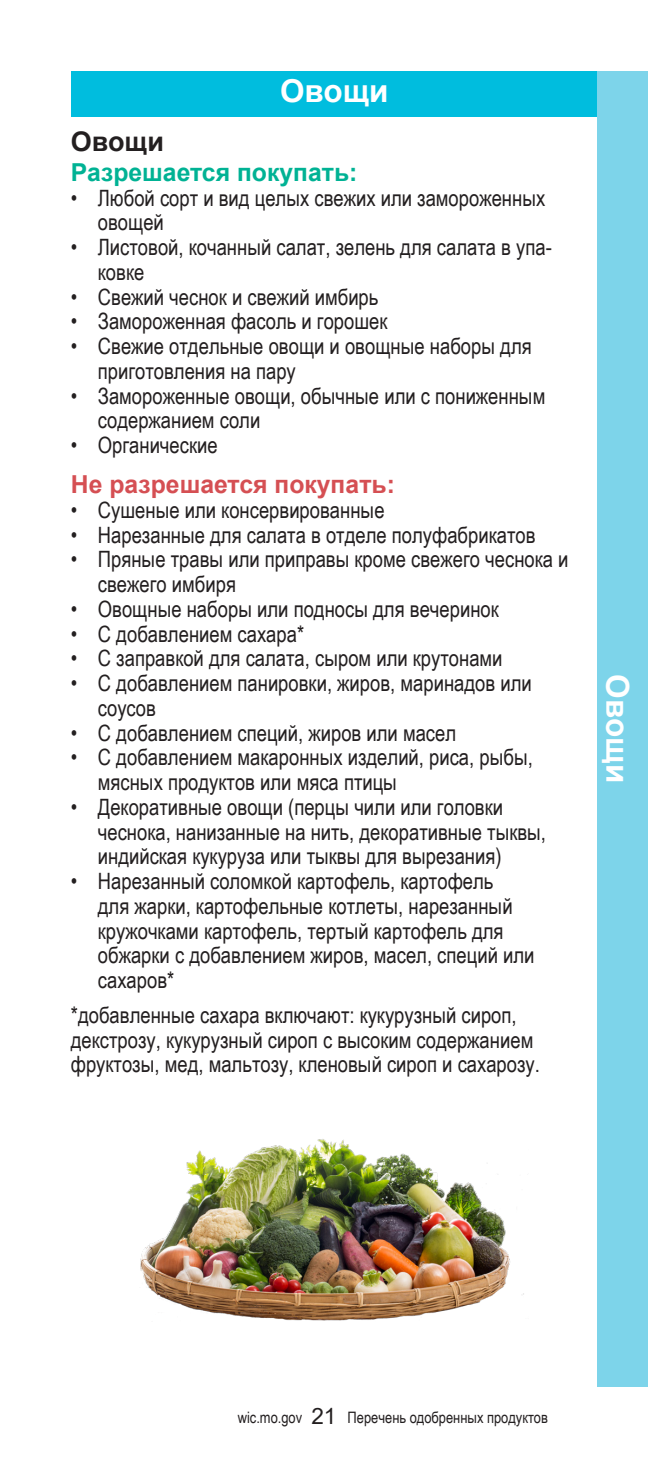
<style>
.page{position:relative;width:648px;height:1458px;background:#fff}
.page>*{position:absolute;margin:0;border:0;box-sizing:border-box;transform-origin:0 0}
.t1{font:700 31.5px "Arial";color:#fff}
.t2{font:700 27px "Arial";color:#231f20}
.t3{font:700 24.75px "Arial";color:#d54f53}
.t4{font:700 24.75px "Arial";color:#00b294}
.t5{font:22.5px/24.8px "Arial Narrow";color:#231f20}
.t6{font:15.75px "Arial Narrow";color:#231f20}
.s1{font-family:"Arial";font-size:22.5px}
</style>
<div class="page">
<div style="left:71px;top:71px;width:527px;height:46px;background:#00bdde"></div>
<div style="left:598px;top:71px;width:50px;height:1316px;background:#7dd4ea"></div>
<img style="left:140px;top:1139px;width:384px;height:182px">
<p class="t1" style="left:280px;top:68px;width:110px">Овощи</p>
<p class="t2" style="left:71px;top:123px;width:95px">Овощи</p>
<p class="t4" style="left:71px;top:155px;width:288px">Разрешается покупать:</p>
<p class="t5" style="left:98px;top:185px;width:449px;text-indent:-27px">• Любой сорт и вид целых свежих или замороженных овощей</p>
<p class="t5" style="left:98px;top:234px;width:456px;text-indent:-27px">• Листовой, кочанный салат, зелень для салата в упа&shy;ковке</p>
<p class="t5" style="left:71px;top:284px;width:309px">• Свежий чеснок и свежий имбирь</p>
<p class="t5" style="left:71px;top:308px;width:318px">• Замороженная фасоль и горошек</p>
<p class="t5" style="left:98px;top:333px;width:435px;text-indent:-27px">• Свежие отдельные овощи и овощные наборы для приготовления на пару</p>
<p class="t5" style="left:98px;top:383px;width:449px;text-indent:-27px">• Замороженные овощи, обычные или с пониженным содержанием соли</p>
<p class="t5" style="left:71px;top:432px;width:148px">• Органические</p>
<p class="t3" style="left:71px;top:467px;width:326px">Не разрешается покупать:</p>
<p class="t5" style="left:71px;top:497px;width:315px">• Сушеные или консервированные</p>
<p class="t5" style="left:71px;top:521px;width:466px">• Нарезанные для салата в отделе полуфабрикатов</p>
<p class="t5" style="left:98px;top:546px;width:472px;text-indent:-27px">• Пряные травы или приправы кроме свежего чеснока и свежего имбиря</p>
<p class="t5" style="left:71px;top:596px;width:429px">• Овощные наборы или подносы для вечеринок</p>
<p class="t5" style="left:71px;top:620px;width:235px">• С добавлением сахара*</p>
<p class="t5" style="left:71px;top:645px;width:433px">• С заправкой для салата, сыром или крутонами</p>
<p class="t5" style="left:98px;top:670px;width:435px;text-indent:-27px">• С добавлением панировки, жиров, маринадов или соусов</p>
<p class="t5" style="left:71px;top:719px;width:387px">• С добавлением специй, жиров или масел</p>
<p class="t5" style="left:98px;top:744px;width:437px;text-indent:-27px">• С добавлением макаронных изделий, риса, рыбы, мясных продуктов или мяса птицы</p>
<p class="t5" style="left:98px;top:794px;width:450px;text-indent:-27px">• Декоративные овощи (перцы чили или головки чеснока, нанизанные на нить, декоративные тыквы, индийская кукуруза или тыквы для вырезания)</p>
<p class="t5" style="left:98px;top:868px;width:438px;text-indent:-27px">• Нарезанный соломкой картофель, картофель<br>для жарки, картофельные котлеты, нарезанный кружочками картофель, тертый картофель для обжарки с добавлением жиров, масел, специй или сахаров*</p>
<p class="t5" style="left:71px;top:1002px;width:471px">*добавленные сахара включают: кукурузный сироп, декстрозу, кукурузный сироп с высоким содержанием фруктозы, мед, мальтозу, кленовый сироп и сахарозу.</p>
<p class="t1" style="left:640px;top:674px;width:110px;rotate:90deg">Овощи</p>
<p class="t6" style="left:238px;top:1406px;width:312px">wic.mo.gov <span class="s1">21</span> Перечень одобренных продуктов</p>
</div>
